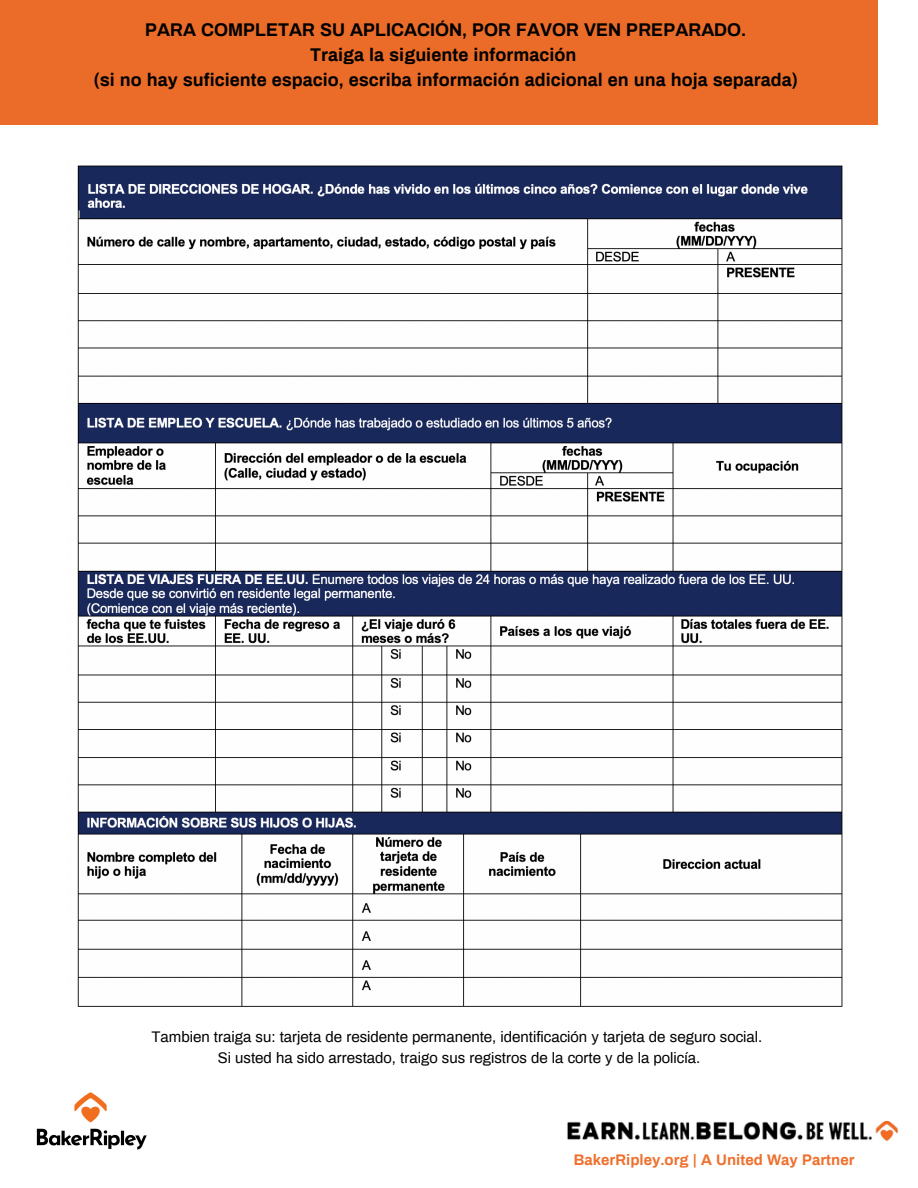
<style>
.page{position:relative;width:918px;height:1188px;background:#fff}
.page>*{position:absolute;margin:0;border:0;box-sizing:border-box;transform-origin:0 0}
.t1{font:700 18px/24.8px "Archivo";color:#000;text-align:center}
.t2{font:15px "Archivo";color:#000}
.t3{font:700 15px "Archivo";color:#ef702d}
</style>
<div class="page">
<div style="left:0;top:0;width:878px;height:125px;background:#eb6c28"></div>
<img style="left:77px;top:165px;width:766px;height:842px">
<img style="left:567px;top:1122px;width:332px;height:19px">
<img style="left:36px;top:1092px;width:111px;height:58px">
<p class="t1" style="left:94px;top:18px;width:706px">PARA COMPLETAR SU APLICACIÓN, POR FAVOR VEN PREPARADO.<br>Traiga la siguiente información<br>(si no hay suficiente espacio, escriba información adicional en una hoja separada)</p>
<h1 class="t2" style="left:151px;top:1029px;width:612px">Tambien traiga su: tarjeta de residente permanente, identificación y tarjeta de seguro social.</h1>
<p class="t2" style="left:218px;top:1050px;width:484px">Si usted ha sido arrestado, traigo sus registros de la corte y de la policía.</p>
<p class="t3" style="left:574px;top:1152px;width:282px">BakerRipley.org | A United Way Partner</p>
</div>
